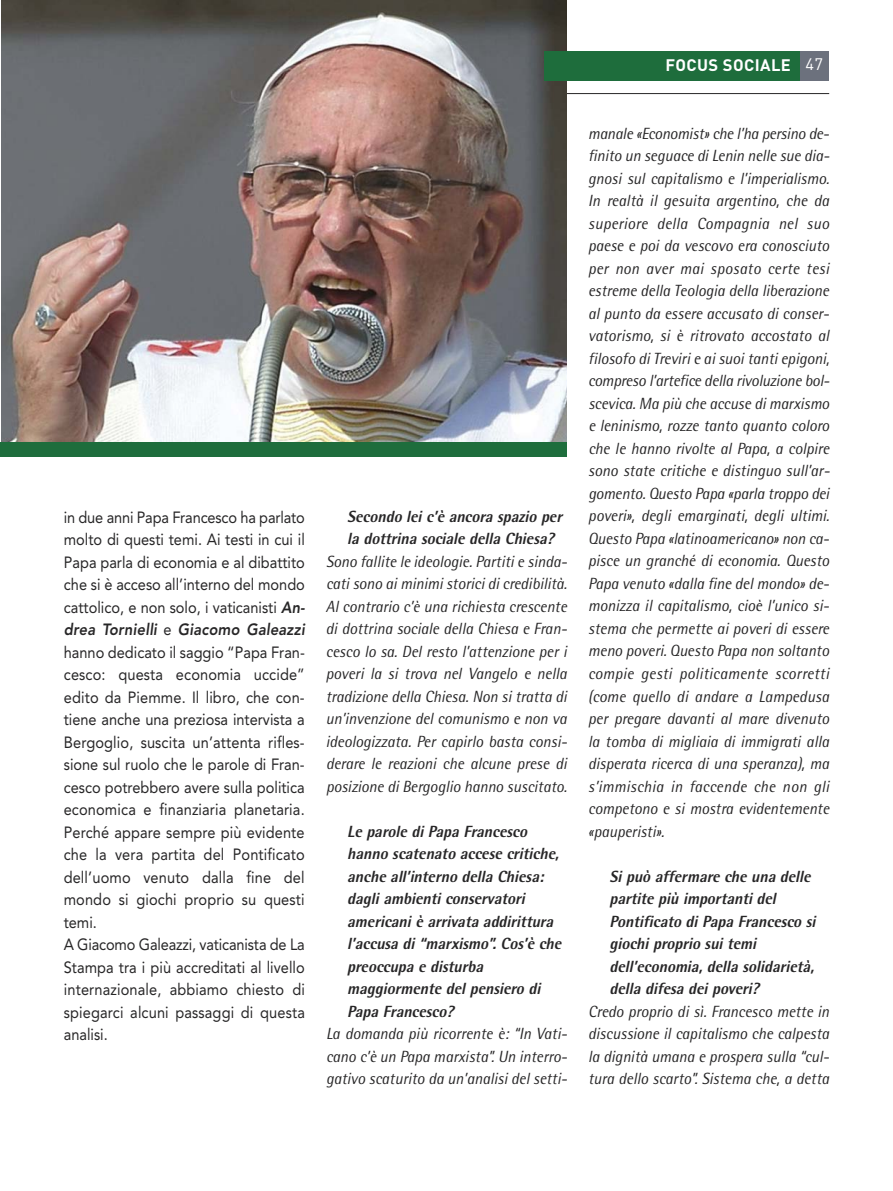
<style>
.page{position:relative;width:893px;height:1191px;background:#fff}
.page>*{position:absolute;margin:0;border:0;box-sizing:border-box;transform-origin:0 0}
.t1{font:700 16.5px "DIN";letter-spacing:.025em;color:#fff}
.t2{font:italic 16.2px/22.5px "Rotis Semi Sans";color:#272627;scale:.95 1}
.t3{font:16.2px/22.5px "Avenir";color:#272627;scale:.9 1}
.t4{font:italic 800 16.2px/22.5px "Rotis Semi Sans";color:#272627;scale:.95 1}
.s1{font-weight:400}
.s2{font-weight:800;font-style:italic}
</style>
<div class="page">
<hr style="left:64px;top:93px;width:765px;height:1px;background:#272627">
<div style="left:799px;top:51px;width:30px;height:30px;background:#6c717d"></div>
<img style="left:1px;top:0;width:566px;height:442px">
<div style="left:544px;top:51px;width:255px;height:30px;background:#1e6d3c"></div>
<div style="left:0;top:442px;width:567px;height:15px;background:#1e6d3c"></div>
<p class="t1" style="left:666px;top:56px;width:159px">FOCUS SOCIALE <span class="s1">47</span></p>
<p class="t3" style="left:64px;top:507px;width:270px">in due anni Papa Francesco ha parlato molto di questi temi. Ai testi in cui il Papa parla di economia e al dibattito che si è acceso all’interno del mondo cattolico, e non solo, i vaticanisti <span class="s2">An&shy;drea Tornielli</span> e <span class="s2">Giacomo Galeazzi </span>hanno dedicato il saggio “Papa Fran&shy;cesco: questa economia uccide” edito da Piemme. Il libro, che con&shy;tiene anche una preziosa intervista a Bergoglio, suscita un’attenta rifles&shy;sione sul ruolo che le parole di Fran&shy;cesco potrebbero avere sulla politica economica e finanziaria planetaria.<br>Perché appare sempre più evidente che la vera partita del Pontificato dell’uomo venuto dalla fine del mondo si giochi proprio su questi temi.<br>A Giacomo Galeazzi, vaticanista de La Stampa tra i più accreditati al livello internazionale, abbiamo chiesto di spiegarci alcuni passaggi di questa analisi.</p>
<p class="t4" style="left:347px;top:506px;width:231px">Secondo lei c’è ancora spazio per la dottrina sociale della Chiesa?</p>
<p class="t2" style="left:326px;top:551px;width:255px">Sono fallite le ideologie. Partiti e sinda&shy;cati sono ai minimi storici di credibilità.<br>Al contrario c’è una richiesta crescente di dottrina sociale della Chiesa e Fran&shy;cesco lo sa. Del resto l’attenzione per i poveri la si trova nel Vangelo e nella tradizione della Chiesa. Non si tratta di un’invenzione del comunismo e non va ideologizzata. Per capirlo basta consi&shy;derare le reazioni che alcune prese di posizione di Bergoglio hanno suscitato.</p>
<p class="t4" style="left:347px;top:821px;width:230px">Le parole di Papa Francesco hanno scatenato accese critiche, anche all’interno della Chiesa: dagli ambienti conservatori americani è arrivata addirittura l’accusa di “marxismo”. Cos’è che preoccupa e disturba maggiormente del pensiero di<br>Papa Francesco?</p>
<p class="t2" style="left:326px;top:1024px;width:253px;text-align:justify">La domanda più ricorrente è: “In Vati&shy;cano c’è un Papa marxista”. Un interro&shy;gativo scaturito da un’analisi del setti-</p>
<p class="t2" style="left:588px;top:124px;width:255px">manale «Economist» che l’ha persino de&shy;finito un seguace di Lenin nelle sue dia&shy;gnosi sul capitalismo e l’imperialismo.<br>In realtà il gesuita argentino, che da superiore della Compagnia nel suo paese e poi da vescovo era conosciuto per non aver mai sposato certe tesi estreme della Teologia della liberazione al punto da essere accusato di conser&shy;vatorismo, si è ritrovato accostato al filosofo di Treviri e ai suoi tanti epigoni, compreso l’artefice della rivoluzione bol&shy;scevica. Ma più che accuse di marxismo e leninismo, rozze tanto quanto coloro che le hanno rivolte al Papa, a colpire sono state critiche e distinguo sull’ar&shy;gomento. Questo Papa «parla troppo dei poveri», degli emarginati, degli ultimi.<br>Questo Papa «latinoamericano» non ca&shy;pisce un granché di economia. Questo Papa venuto «dalla fine del mondo» de&shy;monizza il capitalismo, cioè l’unico si&shy;stema che permette ai poveri di essere meno poveri. Questo Papa non soltanto compie gesti politicamente scorretti (come quello di andare a Lampedusa per pregare davanti al mare divenuto la tomba di migliaia di immigrati alla disperata ricerca di una speranza), ma s’immischia in faccende che non gli competono e si mostra evidentemente «pauperisti».</p>
<p class="t4" style="left:609px;top:866px;width:221px">Si può affermare che una delle partite più importanti del<br>Pontificato di Papa Francesco si giochi proprio sui temi dell’economia, della solidarietà, della difesa dei poveri?</p>
<p class="t2" style="left:588px;top:1001px;width:255px">Credo proprio di sì. Francesco mette in discussione il capitalismo che calpesta la dignità umana e prospera sulla “cul&shy;tura dello scarto”. Sistema che, a detta</p>
</div>
